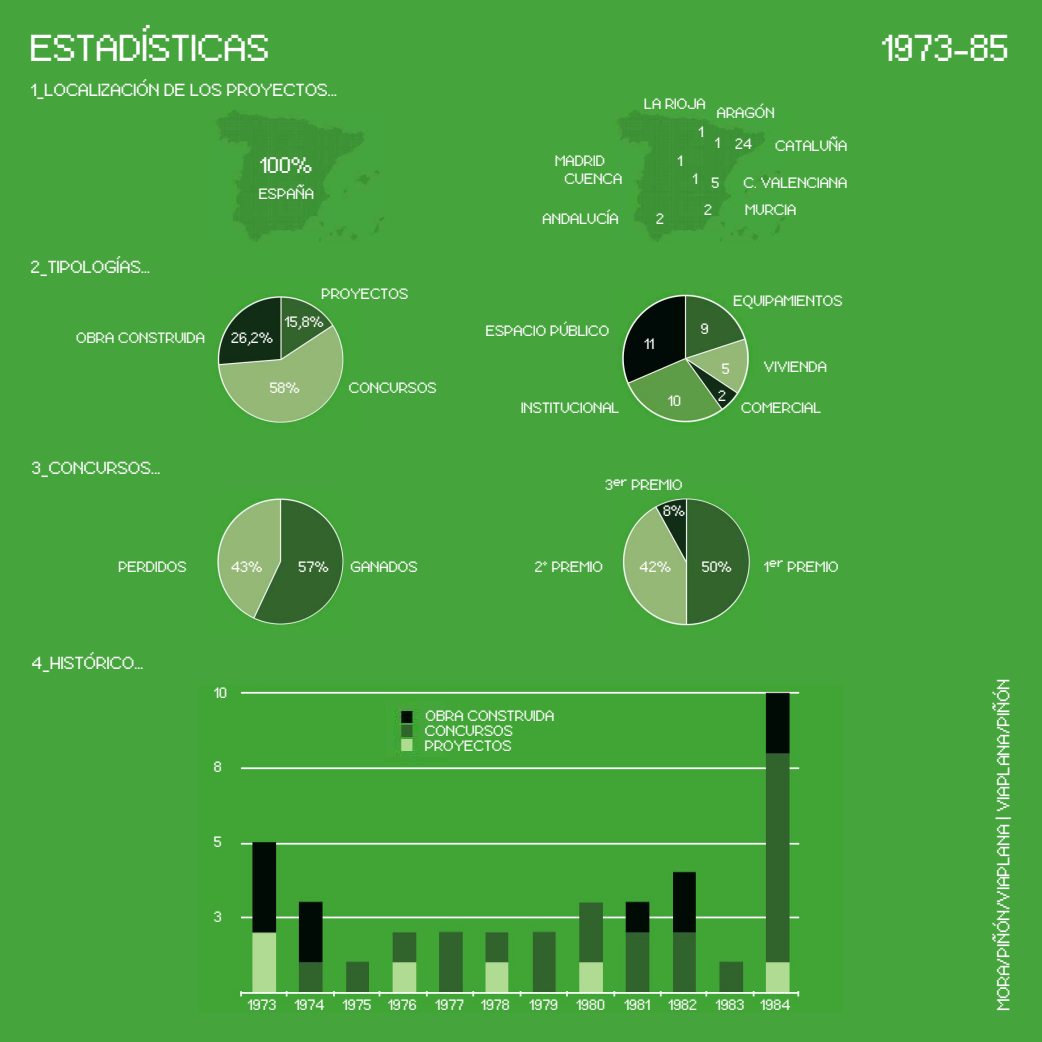
<style>
.page{position:relative;width:1042px;height:1042px;background:#45a43c}
.page>*{position:absolute;margin:0;border:0;box-sizing:border-box;transform-origin:0 0}
.t1{font:26.25px "FFF Harmony";color:#fff}
.t2{font:15.75px "FFF Harmony";color:#fff}
.t3{font:12.25px "FFF Harmony";color:#fff}
.t4{font:10.5px/14.8px "FFF Harmony";color:#fff}
</style>
<div class="page">
<img style="left:621px;top:293px;width:132px;height:133px">
<img style="left:234px;top:686px;width:568px;height:317px">
<img style="left:214px;top:294px;width:133px;height:132px">
<img style="left:216px;top:498px;width:128px;height:127px">
<img style="left:621px;top:497px;width:129px;height:129px">
<img style="left:387px;top:701px;width:57px;height:60px">
<h1 class="t1" style="left:32px;top:37px;width:241px">ESTADÍSTICAS</h1>
<p class="t3" style="left:32px;top:85px;width:308px">1_LOCALIZACIÓN DE LOS PROYECTOS...</p>
<p class="t3" style="left:32px;top:261px;width:121px">2_TIPOLOGÍAS...</p>
<p class="t4" style="left:77px;top:331px;width:130px">OBRA CONSTRUIDA</p>
<p class="t3" style="left:32px;top:462px;width:130px">3_CONCURSOS...</p>
<h2 class="t2" style="left:260px;top:159px;width:55px">100%</h2>
<p class="t4" style="left:259px;top:188px;width:57px">ESPAÑA</p>
<p class="t4" style="left:322px;top:288px;width:88px">PROYECTOS</p>
<p class="t4" style="left:232px;top:332px;width:43px">26,2%</p>
<p class="t4" style="left:285px;top:316px;width:41px">15,8%</p>
<p class="t4" style="left:270px;top:382px;width:32px">58%</p>
<p class="t4" style="left:349px;top:382px;width:89px">CONCURSOS</p>
<p class="t4" style="left:645px;top:98px;width:63px">LA RIOJA</p>
<p class="t4" style="left:699px;top:126px;width:7px">1</p>
<p class="t4" style="left:717px;top:107px;width:59px">ARAGÓN</p>
<p class="t4" style="left:715px;top:137px;width:7px">1</p>
<p class="t4" style="left:736px;top:138px;width:19px">24</p>
<p class="t4" style="left:776px;top:140px;width:74px">CATALUÑA</p>
<p class="t4" style="left:556px;top:155px;width:51px">MADRID</p>
<p class="t4" style="left:678px;top:155px;width:7px">1</p>
<p class="t4" style="left:565px;top:173px;width:59px">CUENCA</p>
<p class="t4" style="left:693px;top:173px;width:7px">1</p>
<p class="t4" style="left:712px;top:177px;width:9px">5</p>
<p class="t4" style="left:543px;top:213px;width:78px">ANDALUCÍA</p>
<p class="t4" style="left:657px;top:213px;width:9px">2</p>
<p class="t4" style="left:705px;top:204px;width:9px">2</p>
<p class="t4" style="left:744px;top:177px;width:105px">C. VALENCIANA</p>
<p class="t4" style="left:746px;top:204px;width:53px">MURCIA</p>
<p class="t4" style="left:486px;top:325px;width:125px">ESPACIO PÚBLICO</p>
<p class="t4" style="left:645px;top:338px;width:12px">11</p>
<p class="t4" style="left:701px;top:323px;width:9px">9</p>
<p class="t4" style="left:734px;top:294px;width:110px">EQUIPAMIENTOS</p>
<p class="t4" style="left:764px;top:361px;width:64px">VIVIENDA</p>
<p class="t4" style="left:722px;top:363px;width:9px">5</p>
<p class="t4" style="left:719px;top:390px;width:9px">2</p>
<p class="t4" style="left:668px;top:395px;width:15px">10</p>
<p class="t4" style="left:522px;top:402px;width:100px">INSTITUCIONAL</p>
<p class="t4" style="left:742px;top:402px;width:82px">COMERCIAL</p>
<p class="t4" style="left:606px;top:479px;width:79px">3er PREMIO</p>
<p class="t4" style="left:664px;top:505px;width:24px">8%</p>
<p class="t4" style="left:764px;top:556px;width:21px">1er</p>
<p class="t4" style="left:119px;top:561px;width:70px">PERDIDOS</p>
<p class="t4" style="left:232px;top:561px;width:33px">43%</p>
<p class="t4" style="left:299px;top:561px;width:32px">57%</p>
<p class="t4" style="left:351px;top:561px;width:68px">GANADOS</p>
<p class="t4" style="left:640px;top:561px;width:33px">42%</p>
<p class="t4" style="left:702px;top:561px;width:32px">50%</p>
<p class="t4" style="left:535px;top:561px;width:70px">2º PREMIO</p>
<p class="t4" style="left:788px;top:561px;width:53px">PREMIO</p>
<p class="t3" style="left:32px;top:658px;width:113px">4_HISTÓRICO...</p>
<p class="t4" style="left:215px;top:686px;width:15px">10</p>
<p class="t4" style="left:215px;top:761px;width:9px">8</p>
<p class="t4" style="left:215px;top:836px;width:9px">5</p>
<p class="t4" style="left:215px;top:910px;width:9px">3</p>
<p class="t4" style="left:425px;top:710px;width:131px">OBRA CONSTRUIDA<br>CONCURSOS<br>PROYECTOS</p>
<p class="t4" style="left:248px;top:999px;width:30px">1973</p>
<p class="t4" style="left:295px;top:999px;width:32px">1974</p>
<p class="t4" style="left:343px;top:999px;width:30px">1975</p>
<p class="t4" style="left:388px;top:999px;width:30px">1976</p>
<p class="t4" style="left:436px;top:999px;width:30px">1977</p>
<p class="t4" style="left:481px;top:999px;width:30px">1978</p>
<p class="t4" style="left:530px;top:999px;width:30px">1979</p>
<p class="t4" style="left:577px;top:999px;width:30px">1980</p>
<p class="t4" style="left:625px;top:999px;width:28px">1981</p>
<p class="t4" style="left:669px;top:999px;width:30px">1982</p>
<p class="t4" style="left:716px;top:999px;width:30px">1983</p>
<p class="t4" style="left:761px;top:999px;width:32px">1984</p>
<h1 class="t1" style="left:882px;top:37px;width:129px">1973-85</h1>
<p class="t3" style="left:998px;top:1010px;width:334px;rotate:-90deg">MORA/PIÑÓN/VIAPLANA | VIAPLANA/PIÑÓN</p>
</div>
